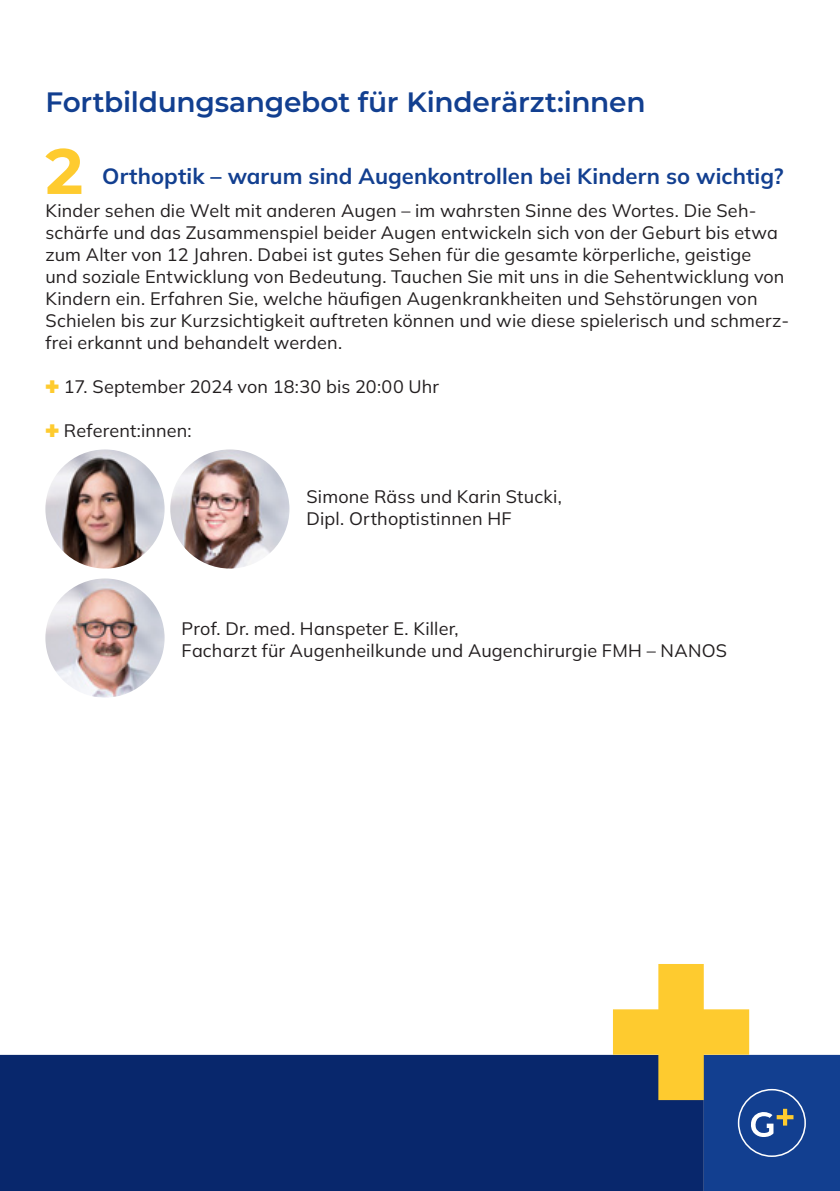
<style>
.page{position:relative;width:840px;height:1191px;background:#fff}
.page>*{position:absolute;margin:0;border:0;box-sizing:border-box;transform-origin:0 0}
.t1{font:700 64px "Montserrat";color:#fecb2f}
.t2{font:600 28px "Montserrat";letter-spacing:-.01em;color:#123f90}
.t3{font:700 22px "Mulish";letter-spacing:.005em;color:#123f90}
.t4{font:18px/22px "Mulish";letter-spacing:.01em;color:#231f20}
.s1{color:#fecb2f}
</style>
<div class="page">
<div style="left:0;top:1054px;width:612px;height:137px;background:#08276c"></div>
<svg style="left:612px;top:964px;width:227px;height:227px"></svg>
<img style="left:45px;top:578px;width:119px;height:119px;border-radius:60px">
<img style="left:45px;top:449px;width:119px;height:119px;border-radius:60px">
<img style="left:170px;top:449px;width:119px;height:119px;border-radius:60px">
<h2 class="t2" style="left:45px;top:83px;width:601px">Fortbildungsangebot für Kinderärzt:innen</h2>
<h1 class="t1" style="left:45px;top:125px;width:39px">2</h1>
<p class="t3" style="left:102px;top:162px;width:682px">Orthoptik – warum sind Augenkontrollen bei Kindern so wichtig?</p>
<p class="t4" style="left:45px;top:199px;width:744px">Kinder sehen die Welt mit anderen Augen – im wahrsten Sinne des Wortes. Die Seh&shy;schärfe und das Zusammenspiel beider Augen entwickeln sich von der Geburt bis etwa zum Alter von 12 Jahren. Dabei ist gutes Sehen für die gesamte körperliche, geistige<br>und soziale Entwicklung von Bedeutung. Tauchen Sie mit uns in die Sehentwicklung von Kindern ein. Erfahren Sie, welche häufigen Augenkrankheiten und Sehstörungen von Schielen bis zur Kurzsichtigkeit auftreten können und wie diese spielerisch und schmerz&shy;frei erkannt und behandelt werden.</p>
<p class="t4" style="left:45px;top:375px;width:395px"><span class="s1">✚</span> 17. September 2024 von 18:30 bis 20:00 Uhr</p>
<p class="t4" style="left:45px;top:419px;width:148px"><span class="s1">✚</span> Referent:innen:</p>
<p class="t4" style="left:306px;top:485px;width:257px">Simone Räss und Karin Stucki,<br>Dipl. Orthoptistinnen HF</p>
<p class="t4" style="left:181px;top:617px;width:546px">Prof. Dr. med. Hanspeter E. Killer,<br>Facharzt für Augenheilkunde und Augenchirurgie FMH – NANOS</p>
</div>
